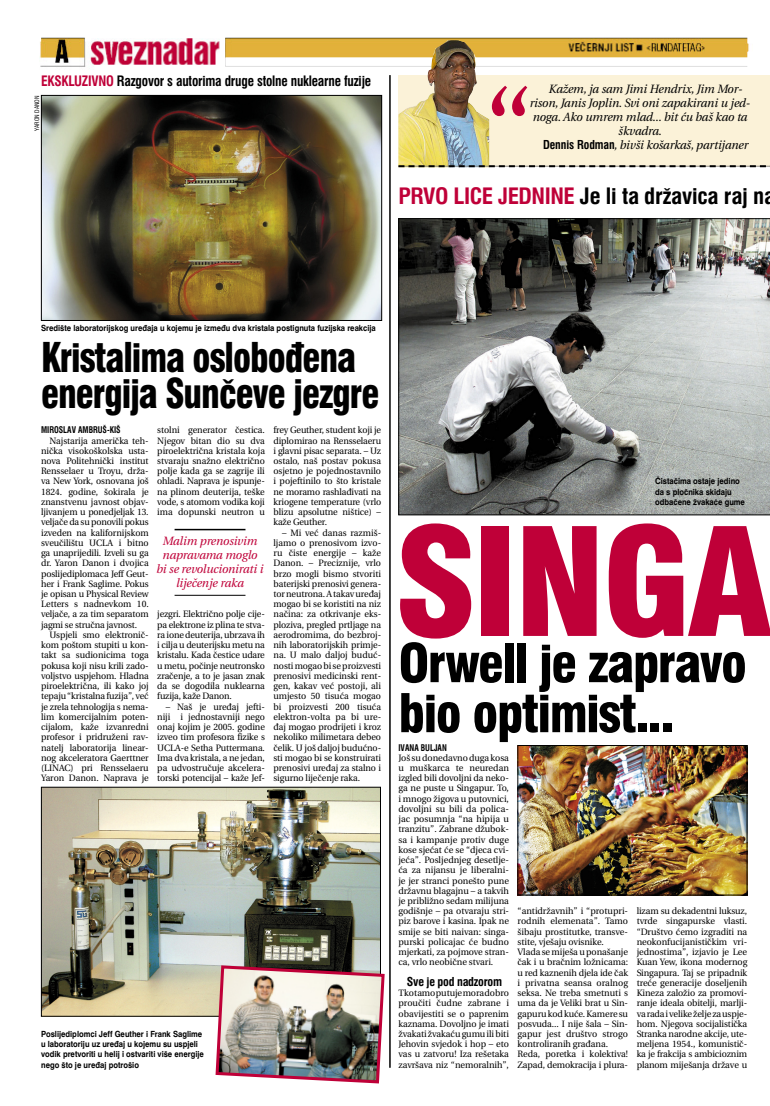
<style>
.page{position:relative;width:770px;height:1106px;background:#fff}
.page>*{position:absolute;margin:0;border:0;box-sizing:border-box;transform-origin:0 0}
.t1{font:900 146px "VL Swis Black Cn";letter-spacing:-.03em;color:#bf0038;scale:1.07 1}
.t2{font:900 52px/50px "VL Swis Black Cn";letter-spacing:-.03em;color:#000}
.t3{font:900 40px/36px "VL Swis Black Cn";letter-spacing:-.03em;color:#000;scale:.91 1}
.t4{font:700 22px "VL Swis Bold Cn";letter-spacing:-.01em;color:#000;scale:1.04 1}
.t5{font:700 14px "VL Swis Bold Cn";letter-spacing:-.015em;color:#000;scale:.95 1}
.t6{font:italic 12px "VL Utopia";letter-spacing:-.01em;color:#000}
.t7{font:italic 12px/14px "VL Utopia";letter-spacing:-.01em;color:#bf0038;text-align:center}
.t8{font:700 12px "VL Swis Bold Cn";letter-spacing:-.02em;color:#000}
.t9{font:9.2px/10.2px "VL Utopia";letter-spacing:-.005em;color:#000;text-align:justify}
.t10{font:700 9px "VL Swis Bold Cn";color:#000;scale:.9 1}
.t11{font:700 8.5px/10.2px "VL Swis";color:#000;scale:.9 1}
.t12{font:6px "VL Swis Condensed";color:#000}
.s1{color:#bf0038}
.s2{font-family:"VL Swis Bold Cn";font-weight:700;font-style:normal}
</style>
<div class="page">
<img style="left:40px;top:38px;width:709px;height:29px">
<div style="left:398px;top:76px;width:372px;height:91px;background:#fbf2d8"></div>
<svg style="left:492px;top:86px;width:35px;height:30px"></svg>
<img style="left:398px;top:40px;width:91px;height:125px">
<svg style="left:398px;top:218px;width:372px;height:297px;background:#838582"></svg>
<svg style="left:398px;top:165px;width:372px;height:2px"></svg>
<hr style="left:389px;top:75px;width:1px;height:992px;background:#000">
<img style="left:43px;top:97px;width:337px;height:222px">
<div style="left:41px;top:95px;width:341px;height:226px;border:1px solid #000"></div>
<img style="left:43px;top:789px;width:336px;height:225px">
<div style="left:41px;top:787px;width:340px;height:229px;border:1px solid #000"></div>
<img style="left:214px;top:963px;width:171px;height:121px">
<hr style="left:174px;top:529px;width:71px;height:1px;background:#000">
<hr style="left:174px;top:595px;width:71px;height:1px;background:#000">
<img style="left:519px;top:747px;width:226px;height:146px">
<div style="left:517px;top:745px;width:230px;height:150px;border:1px solid #000"></div>
<h3 class="t5" style="left:41px;top:72px;width:349px"><span class="s1">EKSKLUZIVNO</span> Razgovor s autorima druge stolne nuklearne fuzije</h3>
<p class="t12" style="left:33px;top:131px;width:37px;rotate:-90deg">YARON DANON</p>
<h3 class="t6" style="left:549px;top:81px;width:195px">Kažem, ja sam Jimi Hendrix, Jim Mor-</h3>
<h3 class="t6" style="left:529px;top:95px;width:222px">rison, Janis Joplin. Svi oni zapakirani u jed-</h3>
<h3 class="t6" style="left:532px;top:109px;width:216px">noga. Ako umrem mlad... bit ću baš kao ta</h3>
<h3 class="t6" style="left:618px;top:123px;width:45px">škvadra.</h3>
<h3 class="t6" style="left:543px;top:137px;width:207px"><span class="s2">Dennis Rodman</span>, bivši košarkaš, partijaner</h3>
<h3 class="t4" style="left:398px;top:182px;width:364px"><span class="s1">PRVO LICE JEDNINE</span> Je li ta državica raj na</h3>
<p class="t11" style="left:41px;top:323px;width:373px">Središte laboratorijskog ureðaja u kojemu je izmeðu dva kristala postignuta fuzijska reakcija</p>
<h3 class="t3" style="left:41px;top:339px;width:373px">Kristalima osloboðena energija Sunčeve jezgre</h3>
<p class="t10" style="left:41px;top:424px;width:90px">MIROSLAV AMBRUŠ-KIŠ</p>
<p class="t9" style="left:41px;top:435px;width:109px;text-indent:9px">Najstarija američka teh&shy;nička visokoškolska usta&shy;nova Politehnički institut Rensselaer u Troyu, drža&shy;va New York, osnovana još 1824. godine, šokirala je znanstvenu javnost objav&shy;ljivanjem u ponedjeljak 13. veljače da su ponovili pokus izveden na kalifornijskom sveučilištu UCLA i bitno ga unaprijedili. Izveli su ga dr. Yaron Danon i dvojica poslijediplomaca Jeff Geut&shy;her i Frank Saglime. Pokus je opisan u Physical Review Letters s nadnevkom 10. veljače, a za tim separatom jagmi se stručna javnost.</p>
<p class="t9" style="left:41px;top:629px;width:109px;text-indent:9px">Uspjeli smo elektronič&shy;kom poštom stupiti u kon&shy;takt sa sudionicima toga pokusa koji nisu krili zado&shy;voljstvo uspjehom. Hladna piroelektrična, ili kako joj tepaju “kristalna fuzija”, već je zrela tehnologija s nema&shy;lim komercijalnim poten&shy;cijalom, kaže izvanredni profesor i pridruženi rav&shy;natelj laboratorija linear&shy;nog akceleratora Gaerttner (LINAC) pri Rensselaeru Yaron Danon. Naprava je</p>
<p class="t9" style="left:157px;top:425px;width:109px">stolni generator čestica.<br>Njegov bitan dio su dva piroelektrična kristala koja stvaraju snažno električno polje kada ga se zagrije ili ohladi. Naprava je ispunje&shy;na plinom deuterija, teške vode, s atomom vodika koji ima dopunski neutron u</p>
<h3 class="t7" style="left:156px;top:533px;width:108px">Malim prenosivim napravama moglo bi se revolucionirati i liječenje raka</h3>
<p class="t9" style="left:157px;top:609px;width:109px">jezgri. Električno polje cije&shy;pa elektrone iz plina te stva&shy;ra ione deuterija, ubrzava ih i cilja u deuterijsku metu na kristalu. Kada čestice udare u metu, počinje neutronsko zračenje, a to je jasan znak da se dogodila nuklearna fuzija, kaže Danon.</p>
<p class="t9" style="left:157px;top:701px;width:109px;text-indent:9px">– Naš je uređaj jefti&shy;niji i jednostavniji nego onaj kojim je 2005. godine izveo tim profesora fizike s UCLA-e Setha Puttermana.<br>Ima dva kristala, a ne jedan, pa udvostručuje akcelera&shy;torski potencijal – kaže Jef-</p>
<p class="t9" style="left:273px;top:425px;width:109px">frey Geuther, student koji je diplomirao na Rensselaeru i glavni pisac separata. – Uz ostalo, naš postav pokusa osjetno je pojednostavnilo i pojeftinilo to što kristale ne moramo rashlađivati na kriogene temperature (vrlo blizu apsolutne ništice) – kaže Geuther.</p>
<p class="t9" style="left:273px;top:527px;width:109px;text-indent:9px">– Mi već danas razmiš&shy;ljamo o prenosivom izvo&shy;ru čiste energije – kaže Danon. – Preciznije, vrlo brzo mogli bismo stvoriti baterijski prenosivi genera&shy;tor neutrona. A takav uređaj mogao bi se koristiti na niz načina: za otkrivanje eks&shy;ploziva, pregled prtljage na aerodromima, do bezbroj&shy;nih laboratorijskih primje&shy;na. U malo daljoj buduć&shy;nosti mogao bi se proizvesti prenosivi medicinski rent&shy;gen, kakav već postoji, ali umjesto 50 tisuća mogao bi proizvesti 200 tisuća elektron-volta pa bi ure&shy;đaj mogao prodrijeti i kroz nekoliko milimetara debeo čelik. U još daljoj budućno&shy;sti mogao bi se konstruirati prenosivi uređaj za stalno i sigurno liječenje raka.</p>
<p class="t11" style="left:41px;top:1028px;width:182px">Poslijediplomci Jeff Geuther i Frank Saglime u laboratoriju uz ureðaj u kojemu su uspjeli vodik pretvoriti u helij i ostvariti više energije nego što je ureðaj potrošio</p>
<p class="t11" style="left:655px;top:476px;width:101px">Čistačima ostaje jedino da s pločnika skidaju odbačene žvakaće gume</p>
<h1 class="t1" style="left:394px;top:495px;width:355px">SINGA</h1>
<h2 class="t2" style="left:398px;top:638px;width:350px">Orwell je zapravo bio optimist...</h2>
<p class="t10" style="left:398px;top:742px;width:55px">IVANA BULJAN</p>
<p class="t9" style="left:398px;top:752px;width:112px">Još su donedavno duga kosa u muškarca te neuredan izgled bili dovoljni da neko&shy;ga ne puste u Singapur. To, i mnogo žigova u putovnici, dovoljni su bili da polica&shy;jac posumnja “na hipija u tranzitu”. Zabrane džubok&shy;sa i kampanje protiv duge kose sjećat će se “djeca cvi&shy;jeća”. Posljednjeg desetlje&shy;ća za nijansu je liberalni&shy;je jer stranci ponešto pune državnu blagajnu – a takvih je približno sedam milijuna godišnje – pa otvaraju stri&shy;piz barove i kasina. Ipak ne smije se biti naivan: singa&shy;purski policajac će budno mjerkati, za pojmove stran&shy;ca, vrlo neobične stvari.</p>
<h3 class="t8" style="left:407px;top:974px;width:97px">Sve je pod nadzorom</h3>
<p class="t9" style="left:398px;top:987px;width:112px">Tko tamo putuje mora dobro proučiti čudne zabrane i obavijestiti se o paprenim kaznama. Dovoljno je imati žvakati žvakaću gumu ili biti Jehovin svjedok i hop – eto vas u zatvoru! Iza rešetaka završava niz “nemoralnih”,</p>
<p class="t9" style="left:517px;top:906px;width:112px;text-align:left">“antidržavnih” i “protupri&shy;rodnih elemenata”. Tamo šibaju prostitutke, transve&shy;stite, vješaju ovisnike.<br>Vlada se miješa u ponašanje čak i u bračnim ložnicama: u red kaznenih djela ide čak i privatna seansa oralnog seksa. Ne treba smetnuti s uma da je Veliki brat u Sin&shy;gapuru kod kuće. Kamere su posvuda... I nije šala – Sin&shy;gapur jest društvo strogo kontroliranih građana.<br>Reda, poretka i kolektiva!<br>Zapad, demokracija i plura-</p>
<p class="t9" style="left:636px;top:906px;width:112px">lizam su dekadentni luksuz, tvrde singapurske vlasti. “Društvo ćemo izgraditi na neokonfucijanističkim vri&shy;jednostima”, izjavio je Lee Kuan Yew, ikona modernog Singapura. Taj se pripadnik treće generacije doseljenih Kineza založio za promovi&shy;ranje ideala obitelji, marlji&shy;va rada i velike želje za uspje&shy;hom. Njegova socijalistička Stranka narodne akcije, ute&shy;meljena 1954., komunistič&shy;ka je frakcija s ambicioznim planom miješanja države u</p>
</div>
